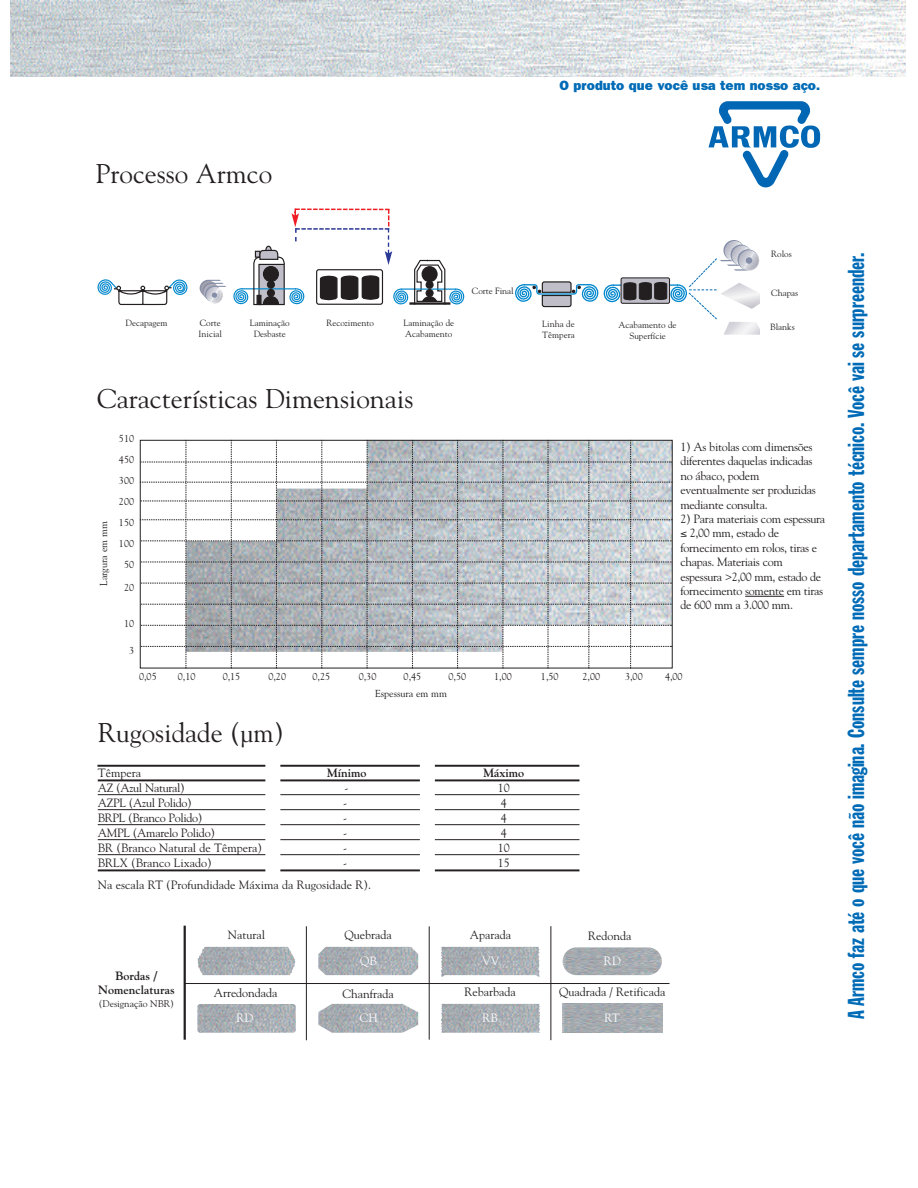
<style>
.page{position:relative;width:918px;height:1188px;background:#fff}
.page>*{position:absolute;margin:0;border:0;box-sizing:border-box;transform-origin:0 0}
.t1{font:27px "Goudy";color:#231f20}
.t2{font:22.65px "Franklin Gothic Extra Cond";color:#006bb6}
.t3{font:800 13.5px "Franklin Gothic";color:#006bb6}
.t4{font:12px/14.4px "Goudy";letter-spacing:-.025em;color:#231f20}
.t5{font:12px "Goudy";color:#231f20}
.t6{font:700 12px/14.4px "Goudy";color:#231f20;text-align:center}
.t7{font:12px "Goudy";color:#fff}
.t8{font:10.2px/21px "Goudy";color:#231f20;text-align:center}
.t9{font:9.75px "Goudy";color:#231f20}
.t10{font:9px/10.8px "Goudy";color:#231f20}
</style>
<div class="page">
<hr style="left:97px;top:765px;width:482px;height:2px;background:#231f20">
<img style="left:10px;top:0;width:895px;height:76px">
<svg style="left:515px;top:240px;width:245px;height:95px"></svg>
<svg style="left:140px;top:440px;width:533px;height:228px"></svg>
<svg style="left:97px;top:208px;width:368px;height:98px"></svg>
<hr style="left:745px;top:596px;width:39px;height:1px;background:#231f20">
<hr style="left:98px;top:779px;width:481px;height:2px;background:#231f20">
<hr style="left:98px;top:794px;width:481px;height:1px;background:#231f20">
<hr style="left:98px;top:809px;width:481px;height:1px;background:#231f20">
<hr style="left:98px;top:824px;width:481px;height:1px;background:#231f20">
<hr style="left:98px;top:839px;width:481px;height:1px;background:#231f20">
<hr style="left:98px;top:854px;width:481px;height:1px;background:#231f20">
<hr style="left:98px;top:869px;width:481px;height:2px;background:#231f20">
<div style="left:265px;top:756px;width:15px;height:116px;background:#fff"></div>
<div style="left:420px;top:760px;width:15px;height:117px;background:#fff"></div>
<img style="left:562px;top:1004px;width:100px;height:29px">
<img style="left:563px;top:947px;width:99px;height:28px;border-radius:14px">
<img style="left:198px;top:947px;width:97px;height:28px">
<img style="left:197px;top:1004px;width:99px;height:29px;border-radius:3px">
<img style="left:318px;top:1004px;width:100px;height:29px">
<img style="left:441px;top:947px;width:99px;height:30px">
<img style="left:318px;top:947px;width:100px;height:28px">
<img style="left:441px;top:1004px;width:99px;height:29px">
<hr style="left:184px;top:926px;width:2px;height:114px;background:#231f20">
<hr style="left:306px;top:926px;width:1px;height:114px;background:#231f20">
<hr style="left:551px;top:926px;width:1px;height:114px;background:#231f20">
<hr style="left:429px;top:926px;width:1px;height:114px;background:#231f20">
<hr style="left:185px;top:983px;width:485px;height:1px;background:#231f20">
<svg style="left:709px;top:101px;width:112px;height:86px"></svg>
<p class="t3" style="left:560px;top:81px;width:262px">O produto que você usa tem nosso aço.</p>
<h1 class="t1" style="left:96px;top:163px;width:178px">Processo Armco</h1>
<p class="t10" style="left:771px;top:249px;width:22px">Rolos</p>
<p class="t10" style="left:472px;top:286px;width:43px">Corte Final</p>
<p class="t10" style="left:771px;top:289px;width:28px">Chapas</p>
<p class="t10" style="left:126px;top:319px;width:43px">Decapagem</p>
<p class="t10" style="left:199px;top:319px;width:25px">Corte<br>Inicial</p>
<p class="t10" style="left:250px;top:319px;width:41px;text-align:center">Laminação<br>Desbaste</p>
<p class="t10" style="left:326px;top:319px;width:49px">Recozimento</p>
<p class="t10" style="left:403px;top:319px;width:52px">Laminação de<br>Acabamento</p>
<p class="t10" style="left:542px;top:319px;width:34px">Linha de<br>Têmpera</p>
<p class="t10" style="left:619px;top:320px;width:59px;text-align:center">Acabamento de<br>Superfície</p>
<p class="t10" style="left:770px;top:322px;width:26px">Blanks</p>
<h1 class="t1" style="left:97px;top:388px;width:318px">Características Dimensionais</h1>
<p class="t8" style="left:94px;top:586px;width:66px;rotate:-90deg">Largura em mm</p>
<p class="t8" style="left:119px;top:429px;width:17px">510<br>450<br>300<br>200<br>150<br>100<br>50</p>
<p class="t8" style="left:124px;top:577px;width:12px">20</p>
<p class="t8" style="left:124px;top:613px;width:12px">10</p>
<p class="t8" style="left:129px;top:640px;width:7px">3</p>
<p class="t4" style="left:681px;top:441px;width:137px">1) As bitolas com dimensões diferentes daquelas indicadas no ábaco, podem eventualmente ser produzidas mediante consulta.</p>
<p class="t4" style="left:681px;top:513px;width:146px">2) Para materiais com espessura ≤ 2,00 mm, estado de fornecimento em rolos, tiras e chapas. Materiais com espessura &gt;2,00 mm, estado de fornecimento somente em tiras de 600 mm a 3.000 mm.</p>
<p class="t8" style="left:139px;top:667px;width:19px">0,05</p>
<p class="t8" style="left:178px;top:667px;width:19px">0,10</p>
<p class="t8" style="left:223px;top:667px;width:19px">0,15</p>
<p class="t8" style="left:268px;top:667px;width:19px">0,20</p>
<p class="t8" style="left:312px;top:667px;width:19px">0,25</p>
<p class="t8" style="left:359px;top:667px;width:19px">0,30</p>
<p class="t8" style="left:404px;top:667px;width:19px">0,45</p>
<p class="t8" style="left:449px;top:667px;width:19px">0,50</p>
<p class="t8" style="left:494px;top:667px;width:19px">1,00</p>
<p class="t8" style="left:541px;top:667px;width:19px">1,50</p>
<p class="t8" style="left:583px;top:667px;width:19px">2,00</p>
<p class="t8" style="left:625px;top:667px;width:19px">3,00</p>
<p class="t8" style="left:665px;top:667px;width:19px">4,00</p>
<p class="t8" style="left:375px;top:684px;width:73px">Espessura em mm</p>
<h1 class="t1" style="left:98px;top:722px;width:187px">Rugosidade (µm)</h1>
<p class="t5" style="left:98px;top:768px;width:45px">Têmpera</p>
<p class="t6" style="left:327px;top:767px;width:41px">Mínimo</p>
<p class="t6" style="left:484px;top:767px;width:42px">Máximo</p>
<p class="t4" style="left:98px;top:782px;width:89px">AZ (Azul Natural)</p>
<p class="t4" style="left:345px;top:782px;width:5px">-</p>
<p class="t4" style="left:498px;top:782px;width:13px">10</p>
<p class="t4" style="left:98px;top:797px;width:96px">AZPL (Azul Polido)</p>
<p class="t4" style="left:343px;top:797px;width:5px">-</p>
<p class="t4" style="left:501px;top:797px;width:7px">4</p>
<p class="t4" style="left:98px;top:812px;width:106px">BRPL (Branco Polido)</p>
<p class="t4" style="left:343px;top:812px;width:5px">-</p>
<p class="t4" style="left:501px;top:812px;width:7px">4</p>
<p class="t4" style="left:98px;top:827px;width:119px">AMPL (Amarelo Polido)</p>
<p class="t4" style="left:343px;top:827px;width:5px">-</p>
<p class="t4" style="left:501px;top:827px;width:7px">4</p>
<p class="t5" style="left:98px;top:843px;width:166px">BR (Branco Natural de Têmpera)</p>
<p class="t4" style="left:343px;top:842px;width:5px">-</p>
<p class="t4" style="left:498px;top:842px;width:13px">10</p>
<p class="t5" style="left:98px;top:858px;width:115px">BRLX (Branco Lixado)</p>
<p class="t4" style="left:343px;top:857px;width:5px">-</p>
<p class="t4" style="left:498px;top:857px;width:13px">15</p>
<p class="t5" style="left:98px;top:881px;width:275px">Na escala RT (Profundidade Máxima da Rugosidade R).</p>
<p class="t5" style="left:228px;top:930px;width:39px">Natural</p>
<p class="t6" style="left:98px;top:969px;width:78px">Bordas /<br>Nomenclaturas</p>
<p class="t9" style="left:99px;top:999px;width:77px">(Designação NBR)</p>
<p class="t5" style="left:345px;top:930px;width:49px">Quebrada</p>
<p class="t5" style="left:470px;top:930px;width:43px">Aparada</p>
<p class="t5" style="left:588px;top:931px;width:45px">Redonda</p>
<p class="t7" style="left:360px;top:956px;width:18px">QB</p>
<p class="t7" style="left:482px;top:956px;width:19px">VV</p>
<p class="t7" style="left:604px;top:956px;width:18px">RD</p>
<p class="t5" style="left:559px;top:987px;width:108px">Quadrada / Retificada</p>
<p class="t5" style="left:343px;top:989px;width:53px">Chanfrada</p>
<p class="t5" style="left:464px;top:988px;width:53px">Rebarbada</p>
<p class="t5" style="left:214px;top:988px;width:65px">Arredondada</p>
<p class="t7" style="left:237px;top:1013px;width:18px">RD</p>
<p class="t7" style="left:360px;top:1013px;width:19px">CH</p>
<p class="t7" style="left:482px;top:1013px;width:17px">RB</p>
<p class="t7" style="left:604px;top:1013px;width:17px">RT</p>
<h2 class="t2" style="left:848px;top:1019px;width:768px;rotate:-90deg">A Armco faz até o que você não imagina. Consulte sempre nosso departamento técnico. Você vai se surpreender.</h2>
</div>
